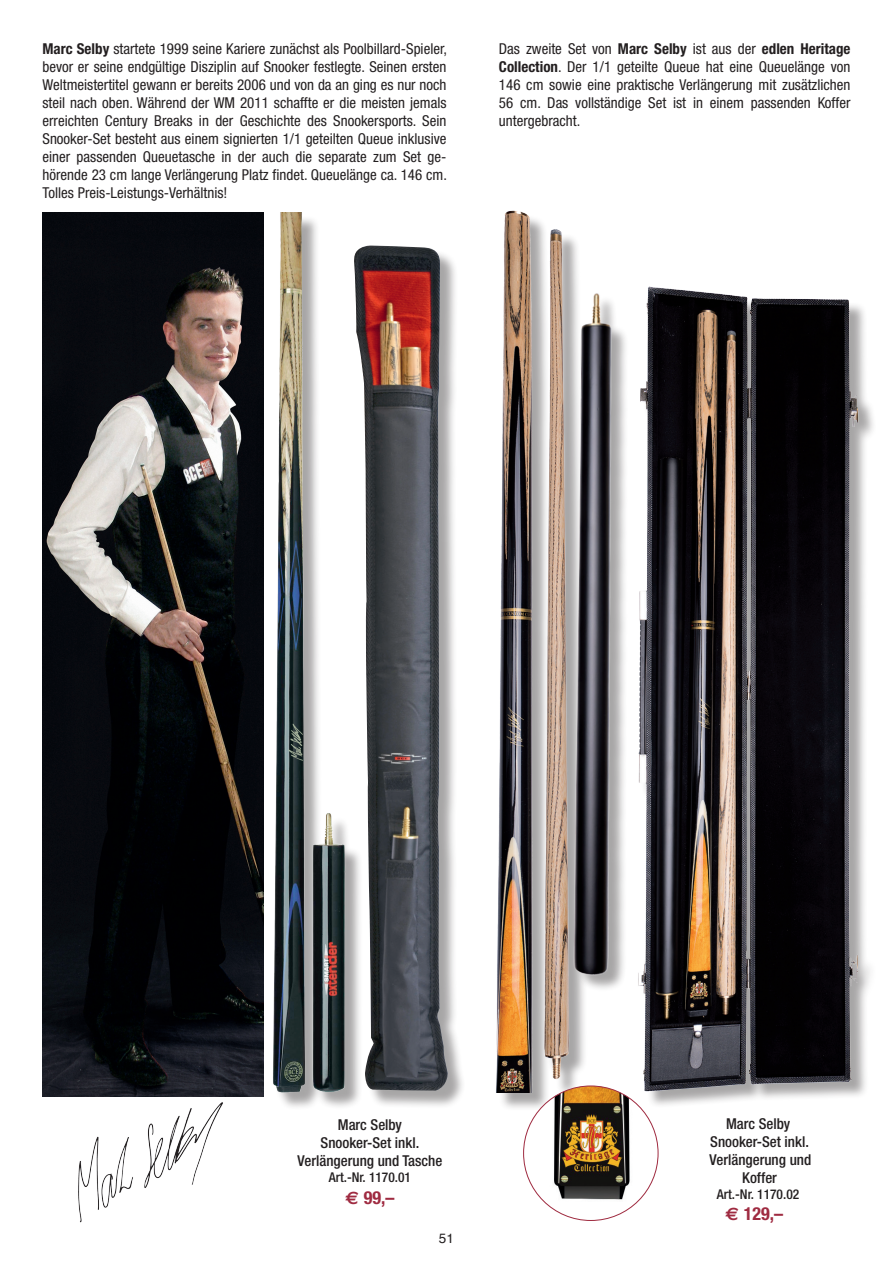
<style>
.page{position:relative;width:893px;height:1263px;background:#fff}
.page>*{position:absolute;margin:0;border:0;box-sizing:border-box;transform-origin:0 0}
.preis{font:700 condensed 18px "Helvetica Neue";color:#9f2b41}
.Artikel_Txt{font:condensed 15px/18px "Helvetica Neue";color:#231f20}
.Artikel{font:500 condensed 15px/18px "Helvetica Neue";color:#231f20;text-align:center}
.Artikel_Nr{font:500 condensed 13.5px "Helvetica Neue";color:#231f20}
.t1{font:13.5px "Helvetica";color:#231f20}
.s1{font-weight:700}
</style>
<div class="page">
<img style="left:43px;top:213px;width:221px;height:884px">
<img style="left:273px;top:213px;width:82px;height:894px">
<div style="left:498px;top:213px;width:53px;height:898px;background:#231f20;opacity:.4"></div>
<img style="left:496px;top:210px;width:38px;height:883px">
<img style="left:529px;top:210px;width:43px;height:873px">
<div style="left:577px;top:295px;width:52px;height:697px;background:#231f20;opacity:.4"></div>
<img style="left:572px;top:239px;width:49px;height:844px">
<img style="left:78px;top:1102px;width:145px;height:121px">
<div style="left:357px;top:248px;width:109px;height:861px;background:#231f20;opacity:.4"></div>
<img style="left:354px;top:245px;width:94px;height:846px">
<div style="left:640px;top:290px;width:236px;height:819px;background:#231f20;opacity:.4"></div>
<img style="left:632px;top:286px;width:228px;height:825px">
<img style="left:524px;top:1086px;width:134px;height:134px;border-radius:67px">
<p class="Artikel_Txt" style="left:43px;top:40px;width:406px"><span class="s1">Marc Selby</span> startete 1999 seine Kariere zunächst als Poolbillard-Spieler, bevor er seine endgültige Disziplin auf Snooker festlegte. Seinen ersten Weltmeistertitel gewann er bereits 2006 und von da an ging es nur noch steil nach oben. Während der WM 2011 schaffte er die meisten jemals erreichten Century Breaks in der Geschichte des Snookersports. Sein Snooker-Set besteht aus einem signierten 1/1 geteilten Queue inklusive einer passenden Queuetasche in der auch die separate zum Set ge&shy;hörende 23 cm lange Verlängerung Platz findet. Queuelänge ca. 146 cm.<br>Tolles Preis-Leistungs-Verhältnis!</p>
<p class="Artikel_Txt" style="left:499px;top:40px;width:353px;text-align:justify">Das zweite Set von <span class="s1">Marc Selby</span> ist aus der <span class="s1">edlen Heritage Collection</span>. Der 1/1 geteilte Queue hat eine Queuelänge von 146 cm sowie eine praktische Verlängerung mit zusätzlichen 56 cm. Das vollständige Set ist in einem passenden Koffer untergebracht.</p>
<p class="Artikel" style="left:298px;top:1116px;width:146px">Marc Selby<br>Snooker-Set inkl.<br>Verlängerung und Tasche</p>
<p class="Artikel_Nr" style="left:329px;top:1169px;width:84px">Art.-Nr. 1170.01</p>
<p class="preis" style="left:364px;top:1187px;width:32px">99,–</p>
<p class="t1" style="left:439px;top:1228px;width:17px">51</p>
<p class="Artikel" style="left:709px;top:1114px;width:103px">Marc Selby<br>Snooker-Set inkl.<br>Verlängerung und<br>Koffer</p>
<p class="Artikel_Nr" style="left:717px;top:1186px;width:84px">Art.-Nr. 1170.02</p>
<p class="preis" style="left:744px;top:1203px;width:41px">129,–</p>
</div>
